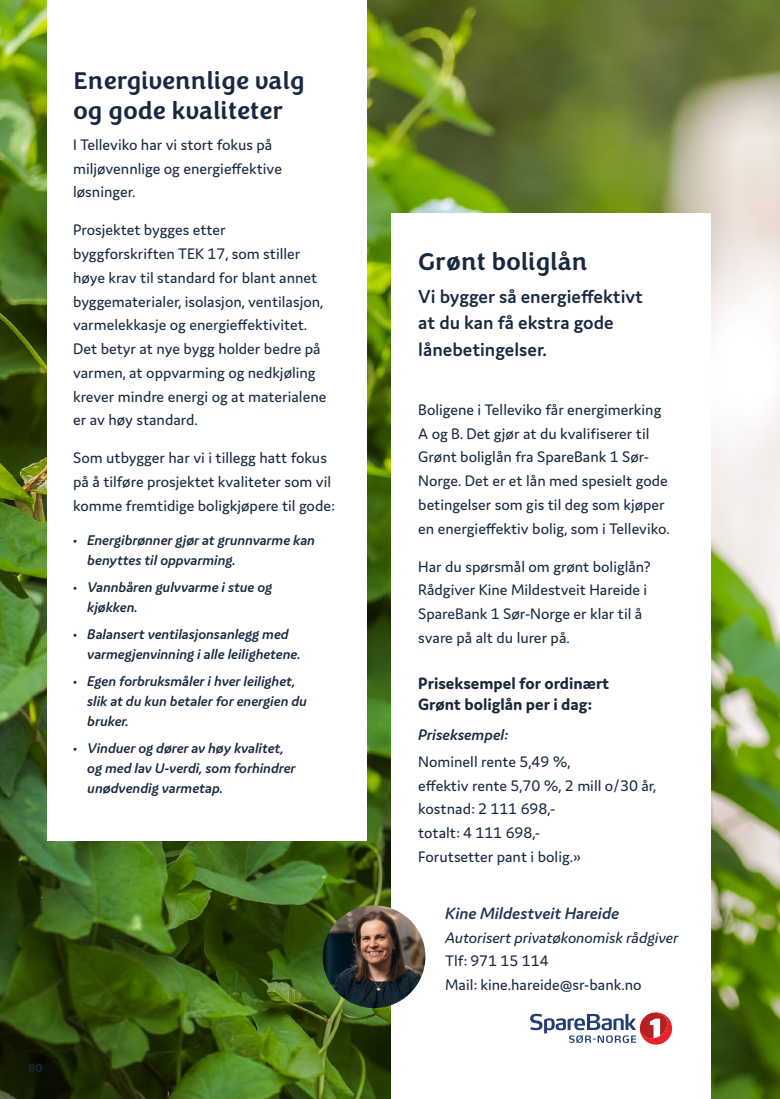
<style>
.page{position:relative;width:780px;height:1099px;background:#fff}
.page>*{position:absolute;margin:0;border:0;box-sizing:border-box;transform-origin:0 0}
.t1{font:500 25px/30px "Congenial";color:#172941}
.t2{font:600 20px/26.2px "Domus";color:#172941}
.t3{font:700 17.5px/21.2px "Domus";color:#1a283f}
.t4{font:italic 600 17.5px "Domus";color:#1f3657}
.t5{font:16.25px/23.8px "Domus";color:#172941}
.t6{font:italic 16.25px "Domus";color:#172941}
.t7{font:italic 600 16.25px "Domus";color:#172941}
.t8{font:italic 600 15px/20px "Domus";color:#172941}
.t9{font:600 12.5px "Domus";color:#172941}
</style>
<div class="page">
<img style="left:0;top:0;width:780px;height:1098px">
<div style="left:391px;top:213px;width:319px;height:885px;background:#fff"></div>
<div style="left:47px;top:0;width:319px;height:840px;background:#fff"></div>
<svg style="left:530px;top:1012px;width:142px;height:32px"></svg>
<img style="left:322px;top:905px;width:103px;height:103px;border-radius:51px">
<h1 class="t1" style="left:73px;top:66px;width:233px">Energivennlige valg og gode kvaliteter</h1>
<p class="t5" style="left:73px;top:132px;width:210px">I Telleviko har vi stort fokus på miljøvennlige og energieffektive løsninger.</p>
<p class="t5" style="left:73px;top:218px;width:255px">Prosjektet bygges etter byggforskriften TEK 17, som stiller høye krav til standard for blant annet byggematerialer, isolasjon, ventilasjon, varmelekkasje og energieffektivitet.<br>Det betyr at nye bygg holder bedre på varmen, at oppvarming og nedkjøling krever mindre energi og at materialene er av høy standard.</p>
<p class="t5" style="left:73px;top:446px;width:264px">Som utbygger har vi i tillegg hatt fokus på å tilføre prosjektet kvaliteter som vil komme fremtidige boligkjøpere til gode:</p>
<p class="t8" style="left:87px;top:530px;width:229px;text-indent:-14px">• Energibrønner gjør at grunnvarme kan benyttes til oppvarming.</p>
<p class="t8" style="left:87px;top:577px;width:186px;text-indent:-14px">• Vannbåren gulvvarme i stue og kjøkken.</p>
<p class="t8" style="left:87px;top:624px;width:215px;text-indent:-14px">• Balansert ventilasjonsanlegg med varmegjenvinning i alle leilighetene.</p>
<p class="t8" style="left:87px;top:671px;width:221px;text-indent:-14px">• Egen forbruksmåler i hver leilighet, slik at du kun betaler for energien du bruker.</p>
<p class="t8" style="left:87px;top:738px;width:210px;text-indent:-14px">• Vinduer og dører av høy kvalitet, og med lav U-verdi, som forhindrer unødvendig varmetap.</p>
<p class="t9" style="left:29px;top:1061px;width:15px">80</p>
<h1 class="t1" style="left:418px;top:247px;width:171px">Grønt boliglån</h1>
<p class="t2" style="left:418px;top:283px;width:226px">Vi bygger så energieffektivt at du kan få ekstra gode lånebetingelser.</p>
<p class="t5" style="left:418px;top:397px;width:253px">Boligene i Telleviko får energimerking A og B. Det gjør at du kvalifiserer til Grønt boliglån fra SpareBank 1 Sør-Norge. Det er et lån med spesielt gode betingelser som gis til deg som kjøper en energieffektiv bolig, som i Telleviko.</p>
<p class="t5" style="left:418px;top:554px;width:234px">Har du spørsmål om grønt boliglån?<br>Rådgiver Kine Mildestveit Hareide i<br>SpareBank 1 Sør-Norge er klar til å svare på alt du lurer på.</p>
<p class="t3" style="left:418px;top:672px;width:192px">Priseksempel for ordinært<br>Grønt boliglån per i dag:</p>
<p class="t7" style="left:418px;top:725px;width:92px">Priseksempel:</p>
<p class="t5" style="left:418px;top:749px;width:239px">Nominell rente 5,49 %,<br>effektiv rente 5,70 %, 2 mill o/30 år, kostnad: 2 111 698,-<br>totalt: 4 111 698,-<br>Forutsetter pant i bolig.»</p>
<p class="t4" style="left:445px;top:903px;width:175px">Kine Mildestveit Hareide</p>
<p class="t6" style="left:445px;top:928px;width:235px">Autorisert privatøkonomisk rådgiver</p>
<p class="t5" style="left:445px;top:949px;width:198px">Tlf: 971 15 114<br>Mail: kine.hareide@sr-bank.no</p>
</div>
